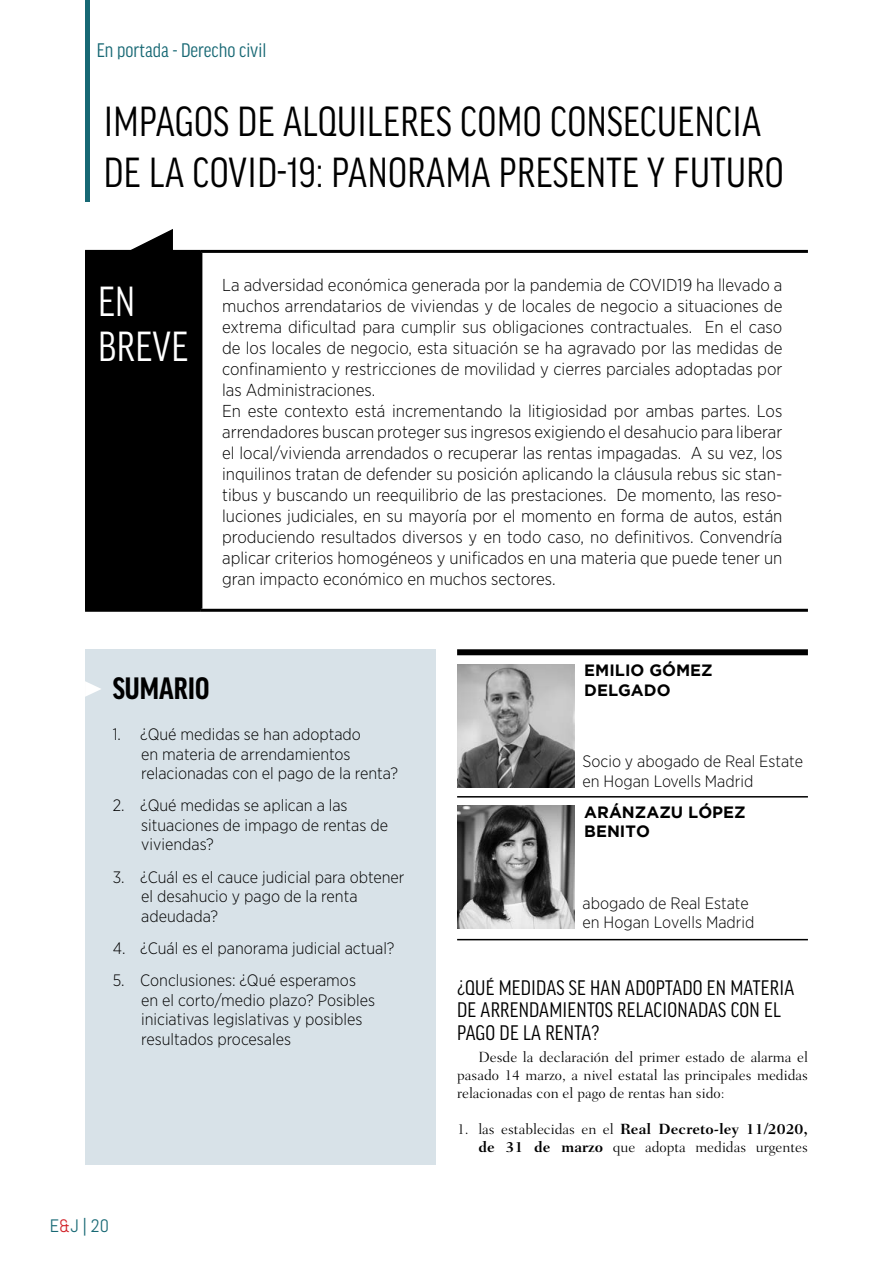
<style>
.page{position:relative;width:893px;height:1263px;background:#fff}
.page>*{position:absolute;margin:0;border:0;box-sizing:border-box;transform-origin:0 0}
.t1{font:condensed 45px/51px "Good Headline OT";letter-spacing:.01em;color:#000}
.t2{font:condensed 45px/45px "Good Headline OT";letter-spacing:.01em;color:#fff}
.t3{font:700 condensed 33px "Good Headline OT";color:#000}
.t4{font:condensed 22.5px/22.5px "Good Headline OT";letter-spacing:.01em;color:#000}
.t5{font:condensed 21px "Good Headline OT";color:#176874}
.t6{font:18px "Abel";color:#176874}
.t7{font:300 17.25px/21px "Gotham Narrow";color:#000}
.t8{font:300 16.5px/19.5px "Gotham Narrow";color:#000}
.t9{font:700 16.35px/19.6px "Gotham";color:#000}
.t10{font:300 15px/18px "Fairfield LT Std";color:#000;text-align:justify}
.s1{color:#d2232a}
.s2{font-weight:700}
</style>
<div class="page">
<hr style="left:85px;top:0;width:4px;height:201px;background:#176874">
<img style="left:457px;top:664px;width:117px;height:123px">
<div style="left:457px;top:649px;width:351px;height:6px;background:#000"></div>
<hr style="left:457px;top:796px;width:351px;height:1px;background:#000">
<div style="left:85px;top:251px;width:116px;height:359px;background:#000"></div>
<hr style="left:85px;top:250px;width:116px;height:3px;background:#000">
<hr style="left:201px;top:250px;width:607px;height:3px;background:#000">
<hr style="left:199px;top:253px;width:3px;height:356px;background:#000">
<hr style="left:85px;top:609px;width:116px;height:3px;background:#000">
<hr style="left:201px;top:609px;width:607px;height:3px;background:#000">
<svg style="left:121px;top:229px;width:53px;height:21px"></svg>
<div style="left:85px;top:649px;width:351px;height:516px;background:#d8e2e8"></div>
<svg style="left:85px;top:681px;width:16px;height:16px"></svg>
<img style="left:457px;top:806px;width:117px;height:122px">
<hr style="left:457px;top:939px;width:351px;height:1px;background:#000">
<p class="t5" style="left:97px;top:40px;width:171px">En portada - Derecho civil</p>
<h1 class="t1" style="left:104px;top:96px;width:682px">IMPAGOS DE ALQUILERES COMO CONSECUENCIA<br>DE LA COVID-19: PANORAMA PRESENTE Y FUTURO</h1>
<h1 class="t2" style="left:98px;top:279px;width:92px">EN<br>BREVE</h1>
<p class="t7" style="left:222px;top:274px;width:562px">La adversidad económica generada por la pandemia de COVID19 ha llevado a muchos arrendatarios de viviendas y de locales de negocio a situaciones de extrema dificultad para cumplir sus obligaciones contractuales. En el caso de los locales de negocio, esta situación se ha agravado por las medidas de confinamiento y restricciones de movilidad y cierres parciales adoptadas por las Administraciones.<br>En este contexto está incrementando la litigiosidad por ambas partes. Los arrendadores buscan proteger sus ingresos exigiendo el desahucio para liberar el local/vivienda arrendados o recuperar las rentas impagadas. A su vez, los inquilinos tratan de defender su posición aplicando la cláusula rebus sic stan&shy;tibus y buscando un reequilibrio de las prestaciones. De momento, las reso&shy;luciones judiciales, en su mayoría por el momento en forma de autos, están produciendo resultados diversos y en todo caso, no definitivos. Convendría aplicar criterios homogéneos y unificados en una materia que puede tener un gran impacto económico en muchos sectores.</p>
<h2 class="t3" style="left:113px;top:673px;width:98px">SUMARIO</h2>
<p class="t8" style="left:141px;top:724px;width:259px;text-indent:-28px">1. ¿Qué medidas se han adoptado<br>en materia de arrendamientos relacionadas con el pago de la renta?</p>
<p class="t8" style="left:141px;top:795px;width:248px;text-indent:-28px">2. ¿Qué medidas se aplican a las situaciones de impago de rentas de viviendas?</p>
<p class="t8" style="left:141px;top:867px;width:265px;text-indent:-28px">3. ¿Cuál es el cauce judicial para obtener el desahucio y pago de la renta adeudada?</p>
<p class="t8" style="left:113px;top:938px;width:283px">4. ¿Cuál es el panorama judicial actual?</p>
<p class="t8" style="left:141px;top:970px;width:235px;text-indent:-28px">5. Conclusiones: ¿Qué esperamos en el corto/medio plazo? Posibles iniciativas legislativas y posibles resultados procesales</p>
<p class="t6" style="left:50px;top:1214px;width:61px">E<span class="s1">&amp;</span>J | 20</p>
<p class="t9" style="left:584px;top:660px;width:130px">EMILIO GÓMEZ<br>DELGADO</p>
<p class="t8" style="left:582px;top:751px;width:222px">Socio y abogado de Real Estate en Hogan Lovells Madrid</p>
<p class="t9" style="left:584px;top:801px;width:163px">ARÁNZAZU LÓPEZ<br>BENITO</p>
<p class="t8" style="left:582px;top:892px;width:173px">abogado de Real Estate en Hogan Lovells Madrid</p>
<h3 class="t4" style="left:457px;top:976px;width:339px">¿QUÉ MEDIDAS SE HAN ADOPTADO EN MATERIA<br>DE ARRENDAMIENTOS RELACIONADAS CON EL<br>PAGO DE LA RENTA?</h3>
<p class="t10" style="left:457px;top:1048px;width:352px;text-indent:21px">Desde la declaración del primer estado de alarma el pasado 14 marzo, a nivel estatal las principales medidas relacionadas con el pago de rentas han sido:</p>
<p class="t10" style="left:457px;top:1120px;width:352px;text-align:right">1. las establecidas en el <span class="s2">Real Decreto-ley 11/2020, de 31 de marzo</span> que adopta medidas urgentes</p>
</div>
